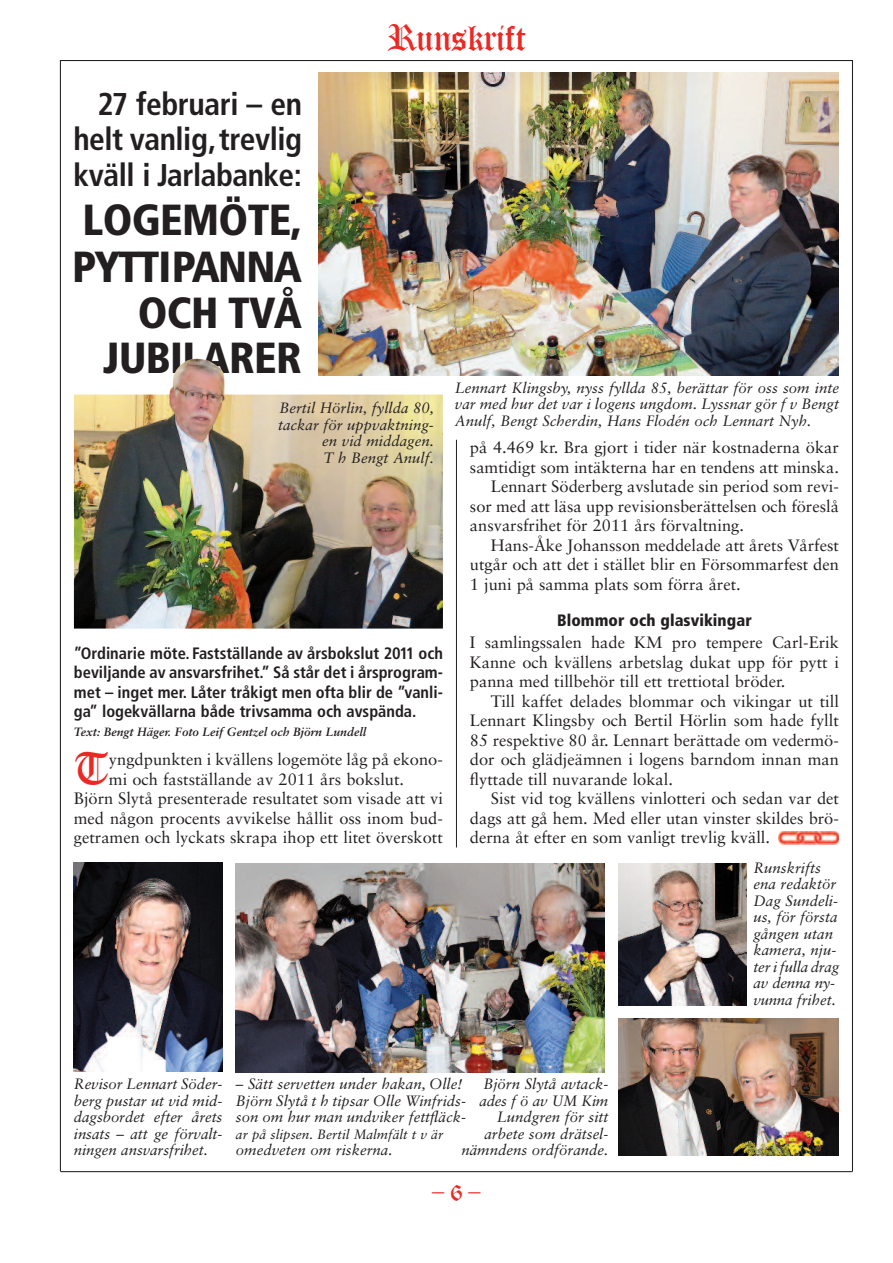
<style>
.page{position:relative;width:893px;height:1263px;background:#fff}
.page>*{position:absolute;margin:0;border:0;box-sizing:border-box;transform-origin:0 0}
.t1{font:44.25px "Old English Text";color:#ea2924}
.t2{font:900 condensed 43.5px/46px "Frutiger";letter-spacing:-.015em;color:#231f20;text-align:right}
.t3{font:36px "Old English Text";letter-spacing:-.015em;color:#ea2924}
.t4{font:700 condensed 31.5px/35.2px "Frutiger";letter-spacing:-.015em;color:#231f20;text-align:justify}
.t5{font:24px "Old English Text";color:#ea2924}
.t6{font:16.5px/19.5px "Sabon";color:#231f20;text-align:justify}
.t7{font:700 condensed 16.5px/19.5px "Frutiger";color:#231f20;text-align:justify}
.t8{font:900 condensed 16.5px "Frutiger";letter-spacing:.005em;color:#231f20}
.t9{font:italic 15px/16.5px "Sabon";color:#231f20;text-align:justify}
.t10{font:italic 13.5px "Sabon";color:#231f20}
.t11{font:italic 700 12px "Sabon";color:#231f20}
</style>
<div class="page">
<hr style="left:60px;top:60px;width:792px;height:1px;background:#231f20">
<hr style="left:60px;top:60px;width:1px;height:1111px;background:#231f20">
<hr style="left:852px;top:60px;width:1px;height:1111px;background:#231f20">
<hr style="left:60px;top:1171px;width:792px;height:1px;background:#231f20">
<img style="left:318px;top:72px;width:521px;height:303px">
<img style="left:74px;top:359px;width:369px;height:269px">
<hr style="left:456px;top:440px;width:1px;height:407px;background:#231f20">
<img style="left:236px;top:863px;width:369px;height:209px">
<img style="left:618px;top:863px;width:128px;height:142px">
<img style="left:74px;top:863px;width:148px;height:209px">
<img style="left:618px;top:1019px;width:221px;height:136px">
<img style="left:778px;top:831px;width:61px;height:13px">
<h3 class="t4" style="left:73px;top:89px;width:230px;text-indent:24px">27 februari – en helt vanlig,trevlig kväll i Jarlabanke:</h3>
<h2 class="t2" style="left:72px;top:201px;width:231px">LOGEMÖTE,<br>PYTTIPANNA<br>OCH TVÅ<br>JUBILARER</h2>
<h3 class="t3" style="left:387px;top:20px;width:140px">Runskrift</h3>
<p class="t9" style="left:278px;top:401px;width:157px;text-align:right">Bertil Hörlin, fyllda 80, tackar för uppvaktning&shy;en vid middagen.<br>T h Bengt Anulf.</p>
<p class="t7" style="left:74px;top:645px;width:371px">”Ordinarie möte. Fastställande av årsbokslut 2011 och beviljande av ansvarsfrihet.” Så står det i årsprogram&shy;met – inget mer. Låter tråkigt men ofta blir de ”vanli&shy;ga” logekvällarna både trivsamma och avspända.</p>
<p class="t11" style="left:74px;top:726px;width:294px">Text: Bengt Häger. Foto Leif Gentzel och Björn Lundell</p>
<h1 class="t1" style="left:74px;top:746px;width:37px">T</h1>
<p class="t6" style="left:109px;top:751px;width:335px">yngdpunkten i kvällens logemöte låg på ekono-</p>
<p class="t6" style="left:109px;top:770px;width:297px">mi och fastställande av 2011 års bokslut.</p>
<p class="t6" style="left:74px;top:790px;width:371px">Björn Slytå presenterade resultatet som visade att vi</p>
<p class="t6" style="left:74px;top:809px;width:371px">med någon procents avvikelse hållit oss inom bud-</p>
<p class="t6" style="left:74px;top:829px;width:371px">getramen och lyckats skrapa ihop ett litet överskott</p>
<p class="t9" style="left:455px;top:380px;width:386px">Lennart Klingsby, nyss fyllda 85, berättar för oss som inte var med hur det var i logens ungdom. Lyssnar gör f v Bengt Anulf, Bengt Scherdin, Hans Flodén och Lennart Nyh.</p>
<p class="t6" style="left:470px;top:439px;width:371px">på 4.469 kr. Bra gjort i tider när kostnaderna ökar</p>
<p class="t6" style="left:470px;top:458px;width:371px">samtidigt som intäkterna har en tendens att minska.</p>
<p class="t6" style="left:491px;top:478px;width:350px">Lennart Söderberg avslutade sin period som revi-</p>
<p class="t6" style="left:470px;top:497px;width:370px">sor med att läsa upp revisionsberättelsen och föreslå</p>
<p class="t6" style="left:470px;top:517px;width:276px">ansvarsfrihet för 2011 års förvaltning.</p>
<p class="t6" style="left:491px;top:536px;width:350px">Hans-Åke Johansson meddelade att årets Vårfest</p>
<p class="t6" style="left:470px;top:556px;width:370px">utgår och att det i stället blir en Försommarfest den</p>
<p class="t6" style="left:470px;top:575px;width:272px">1 juni på samma plats som förra året.</p>
<p class="t8" style="left:557px;top:613px;width:196px">Blommor och glasvikingar</p>
<p class="t6" style="left:470px;top:634px;width:371px">I samlingssalen hade KM pro tempere Carl-Erik Kanne och kvällens arbetslag dukat upp för pytt i panna med tillbehör till ett trettiotal bröder.</p>
<p class="t6" style="left:470px;top:692px;width:371px;text-indent:21px">Till kaffet delades blommar och vikingar ut till Lennart Klingsby och Bertil Hörlin som hade fyllt 85 respektive 80 år. Lennart berättade om vedermö&shy;dor och glädjeämnen i logens barndom innan man flyttade till nuvarande lokal.</p>
<p class="t6" style="left:470px;top:790px;width:371px;text-indent:21px">Sist vid tog kvällens vinlotteri och sedan var det dags att gå hem. Med eller utan vinster skildes brö&shy;derna åt efter en som vanligt trevlig kväll.</p>
<p class="t9" style="left:753px;top:860px;width:87px;text-align:left">Runskrifts ena redaktör<br>Dag Sundeli&shy;us, för första gången utan kamera, nju&shy;ter i fulla drag av denna ny&shy;vunna frihet.</p>
<p class="t9" style="left:74px;top:1077px;width:150px">Revisor Lennart Söder&shy;berg pustar ut vid mid&shy;dagsbordet efter årets insats – att ge förvalt&shy;ningen ansvarsfrihet.</p>
<p class="t9" style="left:461px;top:1077px;width:149px;text-align:right">Björn Slytå avtack&shy;ades f ö av UM Kim<br>Lundgren för sitt arbete som drätsel&shy;nämndens ordförande.</p>
<p class="t9" style="left:236px;top:1077px;width:232px;text-align:left">– Sätt servetten under hakan, Olle!<br>Björn Slytå t h tipsar Olle Winfrids&shy;son om hur man undviker fettfläck-</p>
<p class="t10" style="left:236px;top:1128px;width:209px">ar på slipsen. Bertil Malmfält t v är</p>
<p class="t9" style="left:236px;top:1143px;width:158px">omedveten om riskerna.</p>
<h3 class="t5" style="left:432px;top:1178px;width:50px">–6–</h3>
</div>
